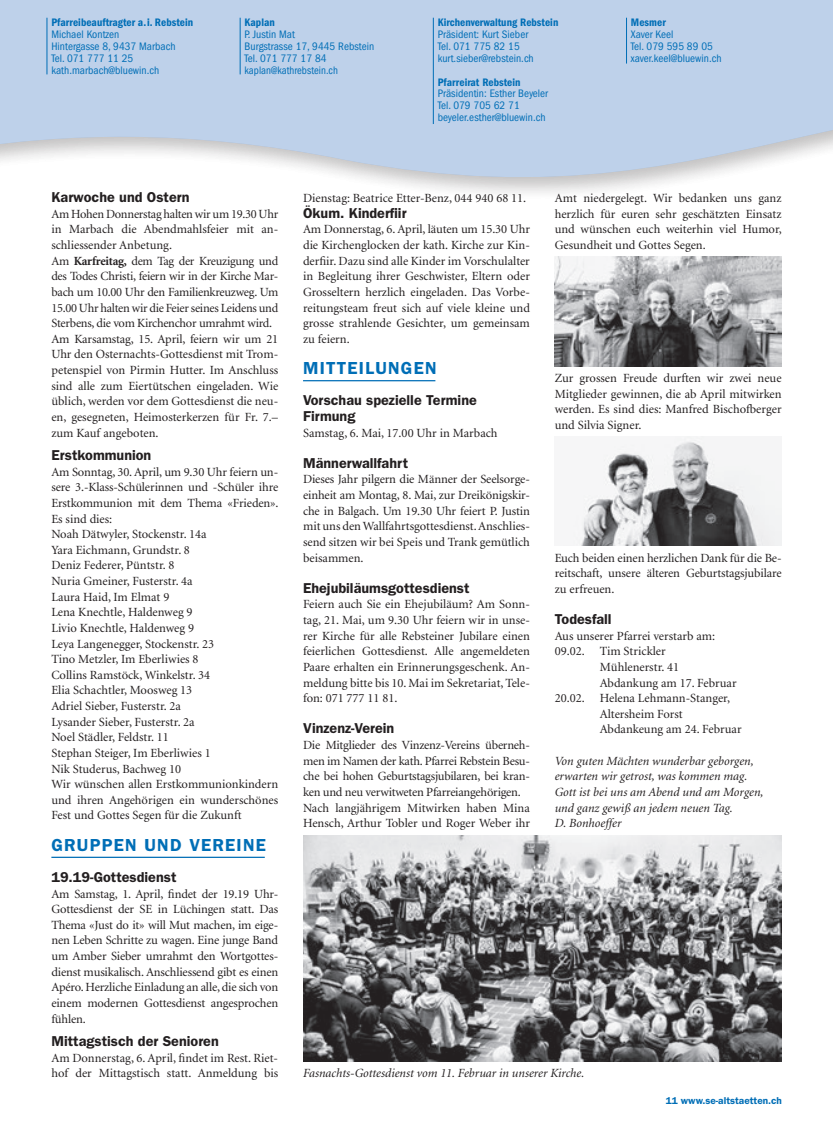
<style>
.page{position:relative;width:833px;height:1134px;background:#fff}
.page>*{position:absolute;margin:0;border:0;box-sizing:border-box;transform-origin:0 0}
.t1{font:600 17.5px "Franklin Gothic LT";letter-spacing:.07em;color:#006eb6}
.t2{font:600 14.38px/15.6px "Franklin Gothic LT";color:#231f20}
.t3{font:12.5px/15.6px "Minion LT";letter-spacing:-.005em;color:#231f20;text-align:justify}
.t4{font:italic 12.5px/15.6px "Minion LT";color:#231f20}
.t5{font:condensed 11.25px/11.9px "Franklin Gothic LT";letter-spacing:.005em;color:#006eb6}
.t6{font:600 condensed 11.25px "Franklin Gothic LT";letter-spacing:.005em;color:#006eb6}
.t7{font:600 10px "Franklin Gothic LT";color:#006eb6}
.s1{font-weight:700}
</style>
<div class="page">
<svg style="left:0;top:0;width:833px;height:193px;background:#c7d6eb"></svg>
<hr style="left:240px;top:18px;width:1px;height:56px;background:#006eb6">
<hr style="left:47px;top:18px;width:1px;height:56px;background:#006eb6">
<hr style="left:433px;top:18px;width:1px;height:106px;background:#006eb6">
<hr style="left:626px;top:18px;width:1px;height:46px;background:#006eb6">
<hr style="left:51px;top:857px;width:214px;height:1px;background:#006eb6">
<hr style="left:303px;top:380px;width:132px;height:1px;background:#006eb6">
<img style="left:303px;top:835px;width:478px;height:227px">
<img style="left:555px;top:257px;width:226px;height:109px">
<img style="left:574px;top:437px;width:207px;height:109px">
<p class="t6" style="left:51px;top:16px;width:143px">Pfarreibeauftragter a.i. Rebstein</p>
<p class="t5" style="left:51px;top:28px;width:126px">Michael Kontzen<br>Hintergasse 8, 9437 Marbach<br>Tel. 071 777 11 25 kath.marbach@bluewin.ch</p>
<p class="t6" style="left:244px;top:16px;width:32px">Kaplan</p>
<p class="t5" style="left:244px;top:28px;width:131px">P. Justin Mat<br>Burgstrasse 17, 9445 Rebstein<br>Tel. 071 777 17 84 kaplan@kathrebstein.ch</p>
<p class="t6" style="left:438px;top:16px;width:122px">Kirchenverwaltung Rebstein</p>
<p class="t5" style="left:438px;top:29px;width:98px">Präsident: Kurt Sieber<br>Tel. 071 775 82 15 kurt.sieber@rebstein.ch</p>
<p class="t6" style="left:438px;top:75px;width:84px">Pfarreirat Rebstein</p>
<p class="t5" style="left:438px;top:88px;width:112px">Präsidentin: Esther Beyeler<br>Tel. 079 705 62 71 beyeler.esther@bluewin.ch</p>
<p class="t6" style="left:631px;top:16px;width:36px">Mesmer</p>
<p class="t5" style="left:631px;top:29px;width:92px">Xaver Keel<br>Tel. 079 595 89 05 xaver.keel@bluewin.ch</p>
<p class="t2" style="left:51px;top:189px;width:140px">Karwoche und Ostern</p>
<p class="t3" style="left:51px;top:206px;width:228px;text-align:left">Am Hohen Donnerstag halten wir um 19.30 Uhr in Marbach die Abendmahlsfeier mit an&shy;schliessender Anbetung.<br>Am <span class="s1">Karfreitag,</span> dem Tag der Kreuzigung und des Todes Christi, feiern wir in der Kirche Mar&shy;bach um 10.00 Uhr den Familienkreuzweg. Um 15.00 Uhr halten wir die Feier seines Leidens und Sterbens, die vom Kirchenchor umrahmt wird.<br>Am Karsamstag, 15. April, feiern wir um 21<br>Uhr den Osternachts-Gottesdienst mit Trom&shy;petenspiel von Pirmin Hutter. Im Anschluss sind alle zum Eiertütschen eingeladen. Wie üblich, werden vor dem Gottesdienst die neu&shy;en, gesegneten, Heimosterkerzen für Fr. 7.– zum Kauf angeboten.</p>
<p class="t2" style="left:51px;top:447px;width:101px">Erstkommunion</p>
<p class="t3" style="left:51px;top:464px;width:229px;text-align:left">Am Sonntag, 30. April, um 9.30 Uhr feiern un&shy;sere 3.-Klass-Schülerinnen und -Schüler ihre<br>Erstkommunion mit dem Thema «Frieden».<br>Es sind dies:<br>Noah Dätwyler, Stockenstr. 14a<br>Yara Eichmann, Grundstr. 8<br>Deniz Federer, Püntstr. 8<br>Nuria Gmeiner, Fusterstr. 4a<br>Laura Haid, Im Elmat 9<br>Lena Knechtle, Haldenweg 9<br>Livio Knechtle, Haldenweg 9<br>Leya Langenegger, Stockenstr. 23<br>Tino Metzler, Im Eberliwies 8<br>Collins Ramstöck, Winkelstr. 34<br>Elia Schachtler, Moosweg 13<br>Adriel Sieber, Fusterstr. 2a<br>Lysander Sieber, Fusterstr. 2a<br>Noel Städler, Feldstr. 11<br>Stephan Steiger, Im Eberliwies 1<br>Nik Studerus, Bachweg 10<br>Wir wünschen allen Erstkommunionkindern und ihren Angehörigen ein wunderschönes<br>Fest und Gottes Segen für die Zukunft</p>
<h1 class="t1" style="left:51px;top:834px;width:216px">GRUPPEN UND VEREINE</h1>
<p class="t2" style="left:51px;top:869px;width:127px">19.19-Gottesdienst</p>
<p class="t3" style="left:51px;top:886px;width:228px">Am Samstag, 1. April, findet der 19.19 Uhr-Gottesdienst der SE in Lüchingen statt. Das Thema «Just do it» will Mut machen, im eige&shy;nen Leben Schritte zu wagen. Eine junge Band um Amber Sieber umrahmt den Wortgottes&shy;dienst musikalisch. Anschliessend gibt es einen Apéro. Herzliche Einladung an alle, die sich von einem modernen Gottesdienst angesprochen fühlen.</p>
<p class="t2" style="left:51px;top:1033px;width:169px">Mittagstisch der Senioren</p>
<p class="t3" style="left:51px;top:1050px;width:228px">Am Donnerstag, 6. April, findet im Rest. Riet&shy;hof der Mittagstisch statt. Anmeldung bis</p>
<p class="t3" style="left:303px;top:191px;width:225px">Dienstag: Beatrice Etter-Benz, 044 940 68 11.</p>
<p class="t2" style="left:303px;top:205px;width:105px">Ökum. Kinderfiir</p>
<p class="t3" style="left:303px;top:222px;width:228px">Am Donnerstag, 6. April, läuten um 15.30 Uhr die Kirchenglocken der kath. Kirche zur Kin&shy;derfiir. Dazu sind alle Kinder im Vorschulalter in Begleitung ihrer Geschwister, Eltern oder Grosseltern herzlich eingeladen. Das Vorbe&shy;reitungsteam freut sich auf viele kleine und grosse strahlende Gesichter, um gemeinsam zu feiern.</p>
<h1 class="t1" style="left:303px;top:358px;width:135px">MITTEILUNGEN</h1>
<p class="t2" style="left:303px;top:393px;width:175px">Vorschau spezielle Termine<br>Firmung</p>
<p class="t3" style="left:303px;top:425px;width:196px">Samstag, 6. Mai, 17.00 Uhr in Marbach</p>
<p class="t2" style="left:303px;top:455px;width:107px">Männerwallfahrt</p>
<p class="t3" style="left:303px;top:472px;width:228px;text-align:left">Dieses Jahr pilgern die Männer der Seelsorge&shy;einheit am Montag, 8. Mai, zur Dreikönigskir&shy;che in Balgach. Um 19.30 Uhr feiert P. Justin mit uns den Wallfahrtsgottesdienst. Anschlies&shy;send sitzen wir bei Speis und Trank gemütlich beisammen.</p>
<p class="t2" style="left:303px;top:580px;width:168px">Ehejubiläumsgottesdienst</p>
<p class="t3" style="left:303px;top:597px;width:228px">Feiern auch Sie ein Ehejubiläum? Am Sonn&shy;tag, 21. Mai, um 9.30 Uhr feiern wir in unse&shy;rer Kirche für alle Rebsteiner Jubilare einen feierlichen Gottesdienst. Alle angemeldeten Paare erhalten ein Erinnerungsgeschenk. An&shy;meldung bitte bis 10. Mai im Sekretariat, Tele&shy;fon: 071 777 11 81.</p>
<p class="t2" style="left:303px;top:721px;width:93px">Vinzenz-Verein</p>
<p class="t3" style="left:303px;top:738px;width:228px;text-align:left">Die Mitglieder des Vinzenz-Vereins überneh&shy;men im Namen der kath. Pfarrei Rebstein Besu&shy;che bei hohen Geburtstagsjubilaren, bei kran&shy;ken und neu verwitweten Pfarreiangehörigen.<br>Nach langjährigem Mitwirken haben Mina Hensch, Arthur Tobler und Roger Weber ihr</p>
<p class="t3" style="left:555px;top:191px;width:229px">Amt niedergelegt. Wir bedanken uns ganz herzlich für euren sehr geschätzten Einsatz und wünschen euch weiterhin viel Humor, Gesundheit und Gottes Segen.</p>
<p class="t3" style="left:555px;top:370px;width:228px">Zur grossen Freude durften wir zwei neue Mitglieder gewinnen, die ab April mitwirken werden. Es sind dies: Manfred Bischofberger und Silvia Signer.</p>
<p class="t3" style="left:555px;top:550px;width:228px">Euch beiden einen herzlichen Dank für die Be&shy;reitschaft, unsere älteren Geburtstagsjubilare zu erfreuen.</p>
<p class="t2" style="left:555px;top:611px;width:58px">Todesfall</p>
<p class="t3" style="left:555px;top:628px;width:162px">Aus unserer Pfarrei verstarb am:</p>
<p class="t3" style="left:555px;top:644px;width:113px">09.02. Tim Strickler</p>
<p class="t3" style="left:600px;top:660px;width:81px">Mühlenerstr. 41</p>
<p class="t3" style="left:600px;top:675px;width:138px">Abdankung am 17. Februar</p>
<p class="t3" style="left:555px;top:691px;width:177px">20.02. Helena Lehmann-Stanger,</p>
<p class="t3" style="left:600px;top:706px;width:85px">Altersheim Forst</p>
<p class="t3" style="left:600px;top:722px;width:143px">Abdankeung am 24. Februar</p>
<p class="t4" style="left:555px;top:753px;width:210px">Von guten Mächten wunderbar geborgen, erwarten wir getrost, was kommen mag.<br>Gott ist bei uns am Abend und am Morgen, und ganz gewiß an jedem neuen Tag.<br>D. Bonhoeffer</p>
<p class="t4" style="left:303px;top:1066px;width:283px">Fasnachts-Gottesdienst vom 11. Februar in unserer Kirche.</p>
<p class="t7" style="left:666px;top:1094px;width:117px">11 www.se-altstaetten.ch</p>
</div>
